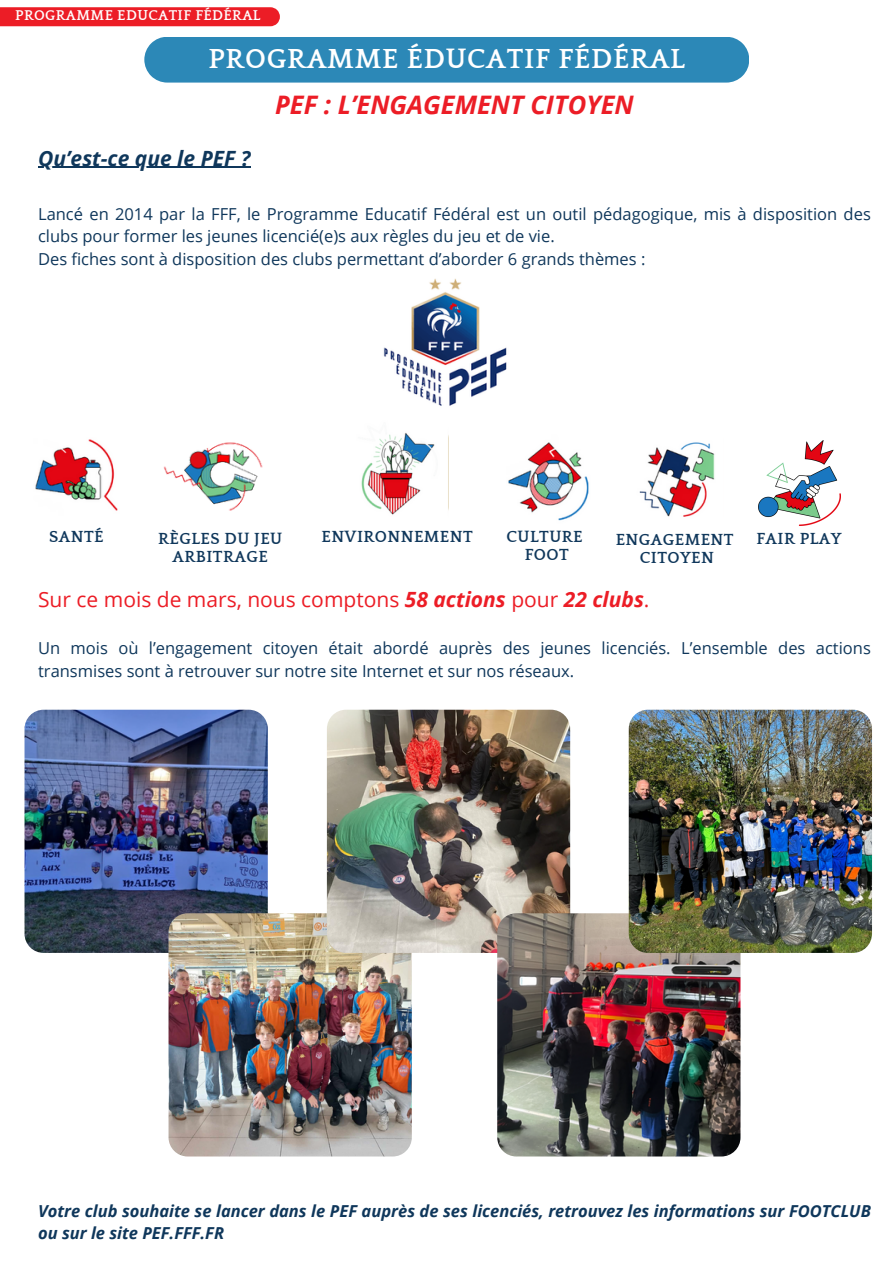
<style>
.page{position:relative;width:894px;height:1264px;background:#fff}
.page>*{position:absolute;margin:0;border:0;box-sizing:border-box;transform-origin:0 0}
.t1{font:700 28.35px "Quattrocento";letter-spacing:.025em;color:#fff}
.t2{font:italic 700 25.5px "Open Sans";color:#ec1d26}
.t3{font:21px "Open Sans";color:#ec1d26}
.t4{font:italic 700 21px "Open Sans";color:#0f375b}
.t5{font:16.5px/22.5px "Open Sans";color:#0f375b}
.t6{font:italic 700 16.5px/22.5px "Open Sans";color:#0f375b}
.t7{font:700 16.5px/18px "Quattrocento";letter-spacing:.025em;color:#0f375b;text-align:center}
.t8{font:700 14.55px "Quattrocento";letter-spacing:.025em;color:#fff}
.s1{font-weight:700;font-style:italic}
</style>
<div class="page">
<div style="left:144px;top:37px;width:605px;height:46px;background:#2c88b7"></div>
<hr style="left:38px;top:167px;width:212px;height:1px;background:#0f375b">
<img style="left:383px;top:278px;width:124px;height:128px">
<img style="left:35px;top:439px;width:83px;height:72px">
<img style="left:163px;top:442px;width:100px;height:69px">
<img style="left:361px;top:433px;width:74px;height:82px">
<img style="left:508px;top:442px;width:81px;height:79px">
<img style="left:639px;top:442px;width:76px;height:75px">
<img style="left:758px;top:440px;width:82px;height:86px">
<img style="left:24px;top:709px;width:244px;height:243px;border-radius:19px">
<img style="left:168px;top:913px;width:243px;height:243px;border-radius:19px">
<img style="left:327px;top:709px;width:243px;height:243px;border-radius:19px">
<img style="left:497px;top:913px;width:243px;height:243px;border-radius:19px">
<img style="left:628px;top:709px;width:243px;height:243px;border-radius:19px">
<div style="left:0;top:7px;width:280px;height:19px;background:#ec1d26"></div>
<p class="t8" style="left:15px;top:8px;width:247px">PROGRAMME EDUCATIF FÉDÉRAL</p>
<p class="t1" style="left:208px;top:43px;width:478px">PROGRAMME ÉDUCATIF FÉDÉRAL</p>
<p class="t2" style="left:275px;top:87px;width:360px">PEF : L’ENGAGEMENT CITOYEN</p>
<h1 class="t4" style="left:38px;top:143px;width:214px">Qu’est-ce que le PEF ?</h1>
<h1 class="t5" style="left:38px;top:202px;width:834px">Lancé en 2014 par la FFF, le Programme Educatif Fédéral est un outil pédagogique, mis à disposition des clubs pour former les jeunes licencié(e)s aux règles du jeu et de vie.<br>Des fiches sont à disposition des clubs permettant d’aborder 6 grands thèmes :</h1>
<p class="t7" style="left:49px;top:528px;width:56px">SANTÉ</p>
<p class="t7" style="left:158px;top:530px;width:126px">RÈGLES DU JEU<br>ARBITRAGE</p>
<p class="t7" style="left:321px;top:528px;width:153px">ENVIRONNEMENT</p>
<h4 class="t7" style="left:506px;top:528px;width:78px">CULTURE<br>FOOT</h4>
<h4 class="t7" style="left:615px;top:531px;width:119px">ENGAGEMENT<br>CITOYEN</h4>
<p class="t7" style="left:756px;top:530px;width:87px">FAIR PLAY</p>
<h2 class="t3" style="left:38px;top:584px;width:612px">Sur ce mois de mars, nous comptons <span class="s1">58 actions</span> pour <span class="s1">22 clubs</span>.</h2>
<h6 class="t5" style="left:38px;top:636px;width:834px">Un mois où l’engagement citoyen était abordé auprès des jeunes licenciés. L’ensemble des actions transmises sont à retrouver sur notre site Internet et sur nos réseaux.</h6>
<h3 class="t6" style="left:38px;top:1199px;width:834px">Votre club souhaite se lancer dans le PEF auprès de ses licenciés, retrouvez les informations sur FOOTCLUB ou sur le site PEF.FFF.FR</h3>
</div>
